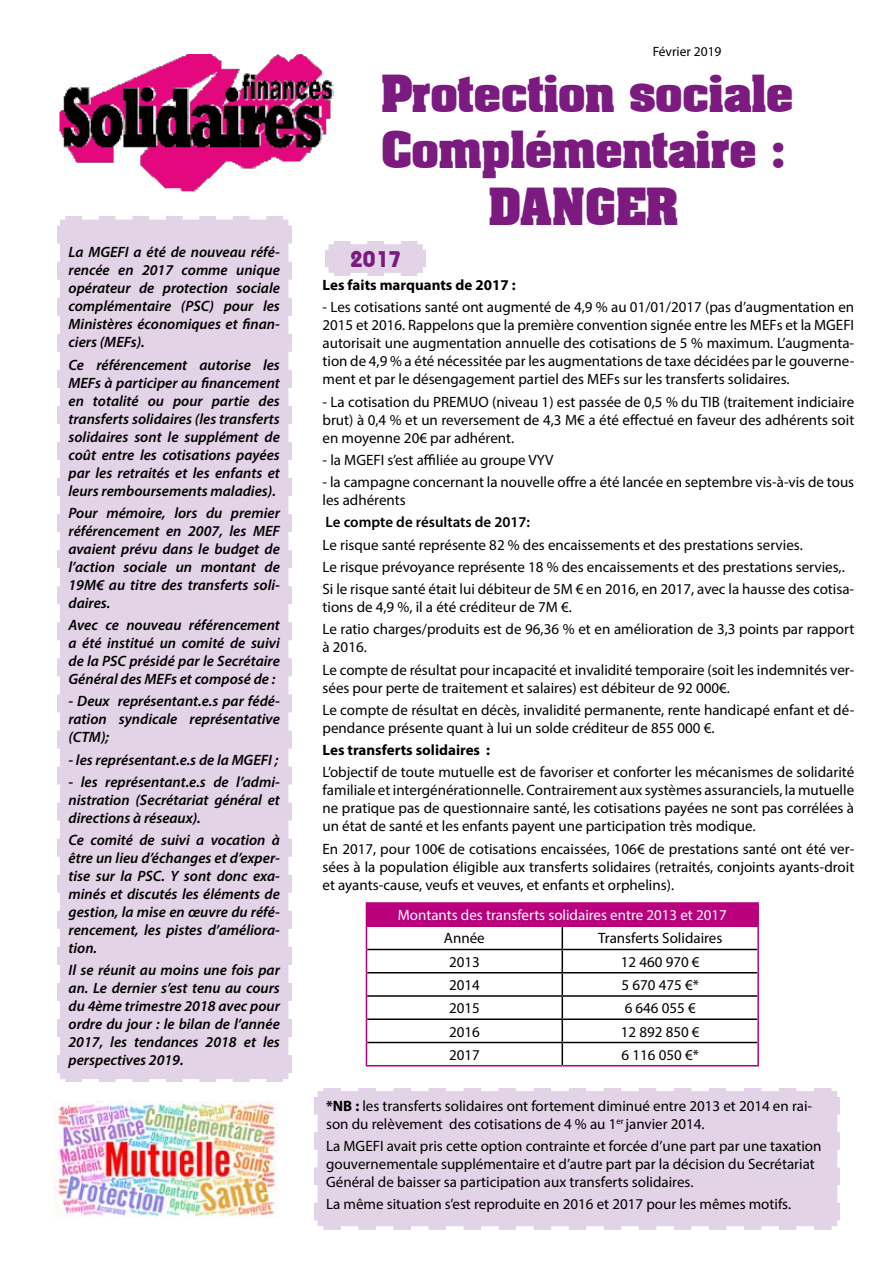
<style>
.page{position:relative;width:893px;height:1263px;background:#fff}
.page>*{position:absolute;margin:0;border:0;box-sizing:border-box;transform-origin:0 0}
.t1{font:700 43.5px/56.4px "Aaron";color:#7b1b7f;text-align:center}
.t2{font:700 22.5px "Bauhaus IT Cby BT";color:#7b1b7f}
.t3{font:15px/18px "Myriad Pro";color:#000}
.t4{font:italic 600 15px/18px "Myriad Pro";color:#000;text-align:justify}
.t5{font:700 15px "Myriad Pro";color:#000}
.t6{font:15px "Myriad Pro";color:#fff}
.t7{font:600 15px "Myriad Pro";color:#000}
.t8{font:13.5px "Myriad Pro";color:#000}
.s1{font-weight:700}
</style>
<div class="page">
<div style="left:57px;top:216px;width:235px;height:866px;background:#e2d3e6"></div>
<svg style="left:325px;top:241px;width:101px;height:35px;background:#e5d7e8"></svg>
<img style="left:59px;top:54px;width:275px;height:138px">
<div style="left:314px;top:1088px;width:526px;height:142px;background:#e2d3e6"></div>
<div style="left:366px;top:903px;width:392px;height:23px;background:#ba007c"></div>
<hr style="left:367px;top:949px;width:195px;height:1px;background:#000">
<hr style="left:562px;top:949px;width:195px;height:1px;background:#000">
<hr style="left:367px;top:972px;width:195px;height:1px;background:#000">
<hr style="left:562px;top:972px;width:195px;height:1px;background:#000">
<hr style="left:367px;top:995px;width:195px;height:2px;background:#000">
<hr style="left:562px;top:995px;width:195px;height:2px;background:#000">
<hr style="left:367px;top:1018px;width:195px;height:2px;background:#000">
<hr style="left:562px;top:1018px;width:195px;height:2px;background:#000">
<hr style="left:367px;top:1042px;width:195px;height:1px;background:#000">
<hr style="left:562px;top:1042px;width:195px;height:1px;background:#000">
<svg style="left:562px;top:927px;width:1px;height:138px"></svg>
<hr style="left:757px;top:927px;width:2px;height:22px;background:#b5007c">
<hr style="left:757px;top:949px;width:2px;height:24px;background:#b5007c">
<hr style="left:757px;top:973px;width:2px;height:23px;background:#b5007c">
<hr style="left:757px;top:996px;width:2px;height:23px;background:#b5007c">
<hr style="left:757px;top:1019px;width:2px;height:23px;background:#b5007c">
<hr style="left:757px;top:1042px;width:2px;height:23px;background:#b5007c">
<hr style="left:366px;top:1065px;width:196px;height:1px;background:#b5007c">
<hr style="left:562px;top:1065px;width:197px;height:1px;background:#b5007c">
<hr style="left:366px;top:902px;width:196px;height:2px;background:#b5007c">
<svg style="left:366px;top:927px;width:1px;height:138px"></svg>
<hr style="left:562px;top:902px;width:197px;height:2px;background:#b5007c">
<hr style="left:757px;top:904px;width:2px;height:21px;background:#b5007c">
<hr style="left:366px;top:925px;width:196px;height:2px;background:#b5007c">
<hr style="left:562px;top:925px;width:197px;height:2px;background:#b5007c">
<img style="left:53px;top:1101px;width:224px;height:117px">
<p class="t4" style="left:69px;top:243px;width:213px">La MGEFI a été de nouveau réfé&shy;rencée en 2017 comme unique opérateur de protection sociale complémentaire (PSC) pour les Ministères économiques et finan&shy;ciers (MEFs).</p>
<p class="t4" style="left:69px;top:355px;width:213px">Ce référencement autorise les MEFs à participer au financement en totalité ou pour partie des transferts solidaires (les transferts solidaires sont le supplément de coût entre les cotisations payées par les retraités et les enfants et leurs remboursements maladies).</p>
<p class="t4" style="left:69px;top:503px;width:213px">Pour mémoire, lors du premier référencement en 2007, les MEF avaient prévu dans le budget de l’action sociale un montant de 19M€ au titre des transferts soli&shy;daires.</p>
<p class="t4" style="left:69px;top:616px;width:213px">Avec ce nouveau référencement a été institué un comité de suivi de la PSC présidé par le Secrétaire Général des MEFs et composé de :</p>
<p class="t4" style="left:69px;top:692px;width:213px">- Deux représentant.e.s par fédé&shy;ration syndicale représentative (CTM);</p>
<p class="t4" style="left:69px;top:750px;width:211px">- les représentant.e.s de la MGEFI ;</p>
<p class="t4" style="left:69px;top:772px;width:213px">- les représentant.e.s de l’admi&shy;nistration (Secrétariat général et directions à réseaux).</p>
<p class="t4" style="left:69px;top:831px;width:213px">Ce comité de suivi a vocation à être un lieu d’échanges et d’exper&shy;tise sur la PSC. Y sont donc exa&shy;minés et discutés les éléments de gestion, la mise en œuvre du réfé&shy;rencement, les pistes d’améliora&shy;tion.</p>
<p class="t4" style="left:69px;top:961px;width:213px">Il se réunit au moins une fois par an. Le dernier s’est tenu au cours du 4ème trimestre 2018 avec pour ordre du jour : le bilan de l’année 2017, les tendances 2018 et les perspectives 2019.</p>
<p class="t8" style="left:653px;top:43px;width:70px">Février 2019</p>
<h1 class="t1" style="left:381px;top:63px;width:414px">Protection sociale<br>Complémentaire :<br>DANGER</h1>
<h2 class="t2" style="left:350px;top:245px;width:52px">2017</h2>
<p class="t5" style="left:323px;top:275px;width:195px">Les faits marquants de 2017 :</p>
<p class="t3" style="left:323px;top:298px;width:533px;text-align:justify">- Les cotisations santé ont augmenté de 4,9 % au 01/01/2017 (pas d’augmentation en 2015 et 2016. Rappelons que la première convention signée entre les MEFs et la MGEFI autorisait une augmentation annuelle des cotisations de 5 % maximum. L’augmenta&shy;tion de 4,9 % a été nécessitée par les augmentations de taxe décidées par le gouverne&shy;ment et par le désengagement partiel des MEFs sur les transferts solidaires.</p>
<p class="t3" style="left:323px;top:392px;width:533px;text-align:justify">- La cotisation du PREMUO (niveau 1) est passée de 0,5 % du TIB (traitement indiciaire brut) à 0,4 % et un reversement de 4,3 M€ a été effectué en faveur des adhérents soit en moyenne 20€ par adhérent.</p>
<p class="t3" style="left:323px;top:451px;width:233px">- la MGEFI s’est affiliée au groupe VYV</p>
<p class="t3" style="left:323px;top:473px;width:533px">- la campagne concernant la nouvelle offre a été lancée en septembre vis-à-vis de tous les adhérents</p>
<p class="t7" style="left:326px;top:513px;width:206px">Le compte de résultats de 2017:</p>
<p class="t3" style="left:323px;top:533px;width:533px;line-height:22.2px">Le risque santé représente 82 % des encaissements et des prestations servies.<br>Le risque prévoyance représente 18 % des encaissements et des prestations servies,.<br>Si le risque santé était lui débiteur de 5M € en 2016, en 2017, avec la hausse des cotisa-</p>
<p class="t3" style="left:323px;top:596px;width:533px;line-height:22.2px">tions de 4,9 %, il a été créditeur de 7M €.<br>Le ratio charges/produits est de 96,36 % et en amélioration de 3,3 points par rapport</p>
<p class="t3" style="left:323px;top:636px;width:533px;line-height:22.2px">à 2016.<br>Le compte de résultat pour incapacité et invalidité temporaire (soit les indemnités ver-</p>
<p class="t3" style="left:323px;top:676px;width:533px;line-height:22.2px">sées pour perte de traitement et salaires) est débiteur de 92 000€.<br>Le compte de résultat en décès, invalidité permanente, rente handicapé enfant et dé-</p>
<p class="t3" style="left:323px;top:719px;width:393px">pendance présente quant à lui un solde créditeur de 855 000 €.</p>
<p class="t5" style="left:323px;top:740px;width:169px">Les transferts solidaires :</p>
<p class="t3" style="left:323px;top:763px;width:533px;text-align:justify">L’objectif de toute mutuelle est de favoriser et conforter les mécanismes de solidarité familiale et intergénérationnelle. Contrairement aux systèmes assuranciels, la mutuelle ne pratique pas de questionnaire santé, les cotisations payées ne sont pas corrélées à un état de santé et les enfants payent une participation très modique.</p>
<p class="t3" style="left:323px;top:839px;width:533px;text-align:justify">En 2017, pour 100€ de cotisations encaissées, 106€ de prestations santé ont été ver&shy;sées à la population éligible aux transferts solidaires (retraités, conjoints ayants-droit et ayants-cause, veufs et veuves, et enfants et orphelins).</p>
<p class="t6" style="left:398px;top:906px;width:331px">Montants des transferts solidaires entre 2013 et 2017</p>
<p class="t3" style="left:444px;top:929px;width:42px">Année</p>
<p class="t3" style="left:598px;top:929px;width:126px">Transferts Solidaires</p>
<p class="t3" style="left:449px;top:952px;width:32px">2013</p>
<p class="t3" style="left:621px;top:952px;width:80px">12 460 970 €</p>
<p class="t3" style="left:449px;top:976px;width:32px">2014</p>
<p class="t3" style="left:622px;top:976px;width:79px">5 670 475 €*</p>
<p class="t3" style="left:449px;top:999px;width:32px">2015</p>
<p class="t3" style="left:625px;top:999px;width:73px">6 646 055 €</p>
<p class="t3" style="left:449px;top:1022px;width:32px">2016</p>
<p class="t3" style="left:621px;top:1022px;width:80px">12 892 850 €</p>
<p class="t3" style="left:449px;top:1045px;width:32px">2017</p>
<p class="t3" style="left:622px;top:1045px;width:79px">6 116 050 €*</p>
<p class="t3" style="left:326px;top:1096px;width:488px"><span class="s1">*NB :</span> les transferts solidaires ont fortement diminué entre 2013 et 2014 en rai&shy;son du relèvement des cotisations de 4 % au 1<sup>er</sup> janvier 2014.</p>
<p class="t3" style="left:326px;top:1137px;width:497px">La MGEFI avait pris cette option contrainte et forcée d’une part par une taxation gouvernementale supplémentaire et d’autre part par la décision du Secrétariat<br>Général de baisser sa participation aux transferts solidaires.</p>
<p class="t3" style="left:326px;top:1195px;width:467px">La même situation s’est reproduite en 2016 et 2017 pour les mêmes motifs.</p>
</div>
